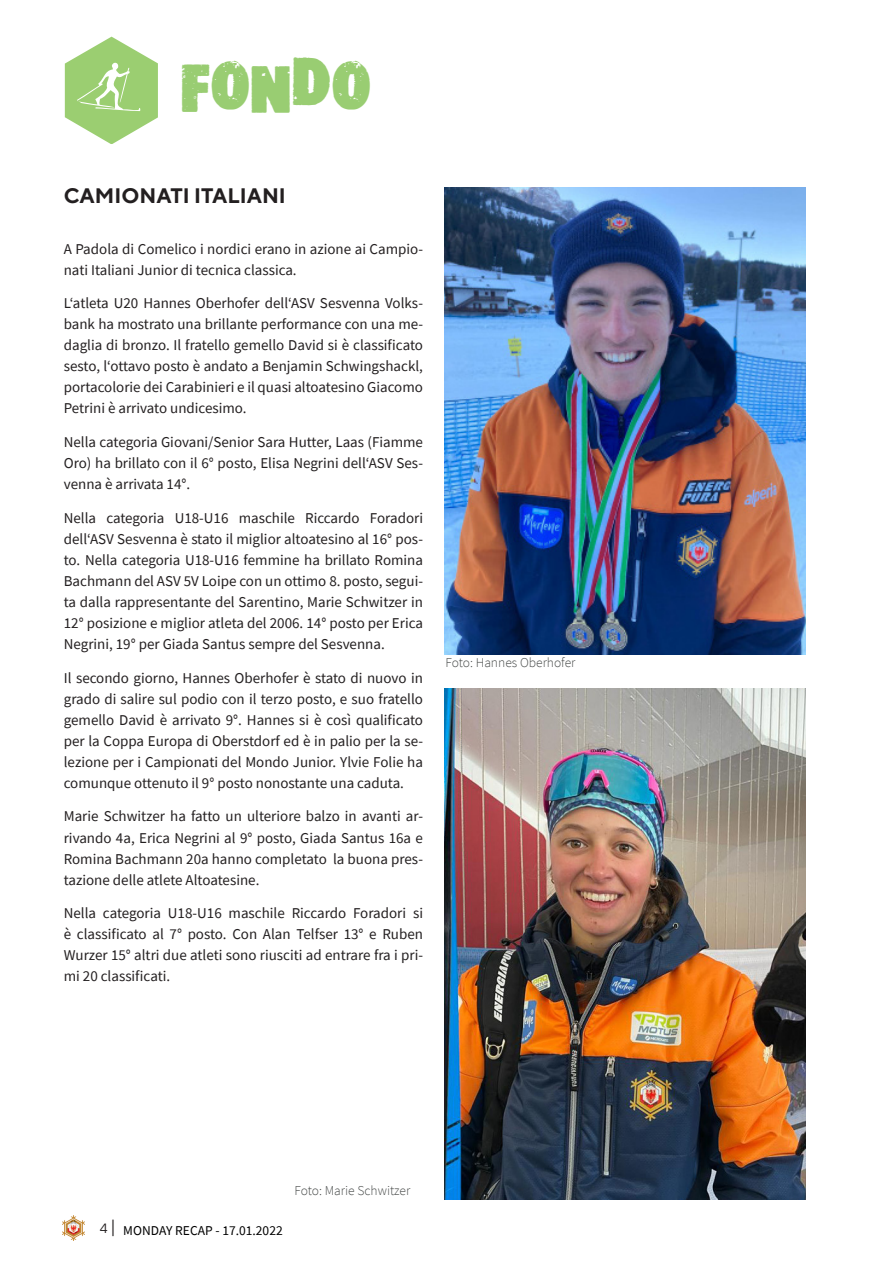
<style>
.page{position:relative;width:893px;height:1263px;background:#fff}
.page>*{position:absolute;margin:0;border:0;box-sizing:border-box;transform-origin:0 0}
.Titel_Übersichtsseit{font:45px "Freepress";color:#99cd72}
.KATEGORIEN_NEU{font:700 21px "TT Norms";color:#231f20}
.fliesstext-blocksatz{font:15px/21px "Source Sans Pro";color:#231f20;text-align:justify}
.KATEGORIEN_NEU-2{font:300 13.5px "Source Sans Pro";color:#484b4a}
.t1{font:13.5px "Source Sans Pro";color:#000}
.s1{font-family:"TT Norms";color:#231f20}
</style>
<div class="page">
<img style="left:63px;top:1216px;width:21px;height:24px">
<img style="left:444px;top:187px;width:362px;height:468px">
<svg style="left:65px;top:37px;width:93px;height:107px"></svg>
<img style="left:444px;top:689px;width:362px;height:510px">
<p class="Titel_Übersichtsseit" style="left:181px;top:55px;width:193px">FONDO</p>
<p class="KATEGORIEN_NEU" style="left:64px;top:182px;width:224px">CAMIONATI ITALIANI</p>
<p class="fliesstext-blocksatz" style="left:64px;top:238px;width:361px">A Padola di Comelico i nordici erano in azione ai Campio&shy;nati Italiani Junior di tecnica classica.</p>
<p class="fliesstext-blocksatz" style="left:64px;top:293px;width:361px">L‘atleta U20 Hannes Oberhofer dell‘ASV Sesvenna Volks&shy;bank ha mostrato una brillante performance con una me&shy;daglia di bronzo. Il fratello gemello David si è classificato sesto, l‘ottavo posto è andato a Benjamin Schwingshackl, portacolorie dei Carabinieri e il quasi altoatesino Giacomo Petrini è arrivato undicesimo.</p>
<p class="fliesstext-blocksatz" style="left:64px;top:432px;width:361px">Nella categoria Giovani/Senior Sara Hutter, Laas (Fiamme Oro) ha brillato con il 6° posto, Elisa Negrini dell‘ASV Ses&shy;venna è arrivata 14°.</p>
<p class="fliesstext-blocksatz" style="left:64px;top:507px;width:361px">Nella categoria U18-U16 maschile Riccardo Foradori dell‘ASV Sesvenna è stato il miglior altoatesino al 16° pos&shy;to. Nella categoria U18-U16 femmine ha brillato Romina Bachmann del ASV 5V Loipe con un ottimo 8. posto, segui&shy;ta dalla rappresentante del Sarentino, Marie Schwitzer in 12° posizione e miglior atleta del 2006. 14° posto per Erica Negrini, 19° per Giada Santus sempre del Sesvenna.</p>
<p class="fliesstext-blocksatz" style="left:64px;top:667px;width:361px">Il secondo giorno, Hannes Oberhofer è stato di nuovo in grado di salire sul podio con il terzo posto, e suo fratello gemello David è arrivato 9°. Hannes si è così qualificato per la Coppa Europa di Oberstdorf ed è in palio per la se&shy;lezione per i Campionati del Mondo Junior. Ylvie Folie ha comunque ottenuto il 9° posto nonostante una caduta.</p>
<p class="fliesstext-blocksatz" style="left:64px;top:806px;width:361px">Marie Schwitzer ha fatto un ulteriore balzo in avanti ar&shy;rivando 4a, Erica Negrini al 9° posto, Giada Santus 16a e Romina Bachmann 20a hanno completato la buona pres&shy;tazione delle atlete Altoatesine.</p>
<p class="fliesstext-blocksatz" style="left:64px;top:903px;width:361px">Nella categoria U18-U16 maschile Riccardo Foradori si è classificato al 7° posto. Con Alan Telfser 13° e Ruben Wurzer 15° altri due atleti sono riusciti ad entrare fra i pri&shy;mi 20 classificati.</p>
<p class="KATEGORIEN_NEU-2" style="left:445px;top:654px;width:132px">Foto: Hannes Oberhofer</p>
<p class="t1" style="left:100px;top:1221px;width:184px"><span class="s1">4</span> <sup>|</sup> MONDAY RECAP - 17.01.2022</p>
<p class="KATEGORIEN_NEU-2" style="left:294px;top:1182px;width:117px">Foto: Marie Schwitzer</p>
</div>
